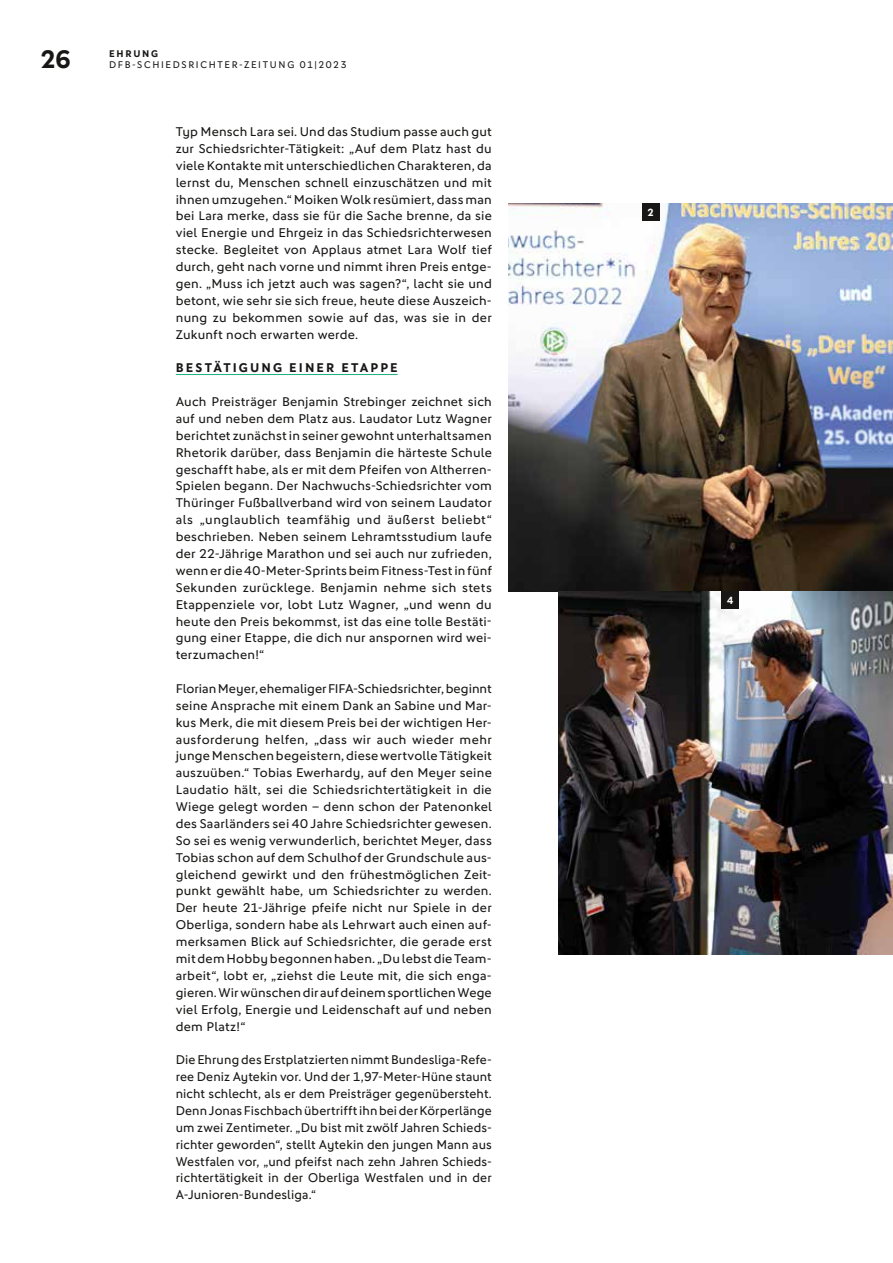
<style>
.page{position:relative;width:893px;height:1263px;background:#fff}
.page>*{position:absolute;margin:0;border:0;box-sizing:border-box;transform-origin:0 0}
.t1{font:700 25.5px "DFB Sans";color:#181716}
.t2{font:12.75px/17px "DFB Sans";letter-spacing:.015em;color:#181716;text-align:justify}
.t3{font:700 12.75px "DFB Sans";letter-spacing:.17em;color:#181716}
.t4{font:700 10.5px "DFB Sans";color:#fff}
.t5{font:9.75px "DFB Sans";letter-spacing:.17em;color:#181716}
.t6{font:700 9.75px "DFB Sans";letter-spacing:.175em;color:#181716}
</style>
<div class="page">
<hr style="left:176px;top:374px;width:222px;height:1px;background:#1dad80">
<img style="left:509px;top:203px;width:384px;height:389px">
<div style="left:642px;top:203px;width:17px;height:18px;background:#181716"></div>
<img style="left:558px;top:592px;width:335px;height:362px">
<div style="left:722px;top:592px;width:17px;height:17px;background:#181716"></div>
<h1 class="t1" style="left:40px;top:44px;width:32px">26</h1>
<p class="t6" style="left:109px;top:47px;width:50px">EHRUNG</p>
<p class="t5" style="left:109px;top:59px;width:239px">DFB-SCHIEDSRICHTER-ZEITUNG 01|2023</p>
<p class="t2" style="left:176px;top:123px;width:318px">Typ Mensch Lara sei. Und das Studium passe auch gut zur Schiedsrichter-Tätigkeit: „Auf dem Platz hast du viele Kontakte mit unterschiedlichen Charakteren, da lernst du, Menschen schnell einzuschätzen und mit ihnen umzugehen.“ Moiken Wolk resümiert, dass man bei Lara merke, dass sie für die Sache brenne, da sie viel Energie und Ehrgeiz in das Schiedsrichterwesen stecke. Begleitet von Applaus atmet Lara Wolf tief durch, geht nach vorne und nimmt ihren Preis entge&shy;gen. „Muss ich jetzt auch was sagen?“, lacht sie und betont, wie sehr sie sich freue, heute diese Auszeich&shy;nung zu bekommen sowie auf das, was sie in der Zukunft noch erwarten werde.</p>
<p class="t3" style="left:176px;top:360px;width:223px">BESTÄTIGUNG EINER ETAPPE</p>
<p class="t2" style="left:176px;top:393px;width:318px">Auch Preisträger Benjamin Strebinger zeichnet sich auf und neben dem Platz aus. Laudator Lutz Wagner berichtet zunächst in seiner gewohnt unterhaltsamen Rhetorik darüber, dass Benjamin die härteste Schule geschafft habe, als er mit dem Pfeifen von Altherren-Spielen begann. Der Nachwuchs-Schiedsrichter vom Thüringer Fußballverband wird von seinem Laudator als „unglaublich teamfähig und äußerst beliebt“ beschrieben. Neben seinem Lehramtsstudium laufe der 22-Jährige Marathon und sei auch nur zufrieden, wenn er die 40-Meter-Sprints beim Fitness-Test in fünf Sekunden zurücklege. Benjamin nehme sich stets Etappenziele vor, lobt Lutz Wagner, „und wenn du heute den Preis bekommst, ist das eine tolle Bestäti&shy;gung einer Etappe, die dich nur anspornen wird wei&shy;terzumachen!“</p>
<p class="t2" style="left:176px;top:680px;width:318px">Florian Meyer, ehemaliger FIFA-Schiedsrichter, beginnt seine Ansprache mit einem Dank an Sabine und Mar&shy;kus Merk, die mit diesem Preis bei der wichtigen Her&shy;ausforderung helfen, „dass wir auch wieder mehr junge Menschen begeistern, diese wertvolle Tätigkeit auszuüben.“ Tobias Ewerhardy, auf den Meyer seine Laudatio hält, sei die Schiedsrichtertätigkeit in die Wiege gelegt worden – denn schon der Patenonkel des Saarländers sei 40 Jahre Schiedsrichter gewesen.<br>So sei es wenig verwunderlich, berichtet Meyer, dass Tobias schon auf dem Schulhof der Grundschule aus&shy;gleichend gewirkt und den frühestmöglichen Zeit&shy;punkt gewählt habe, um Schiedsrichter zu werden.<br>Der heute 21-Jährige pfeife nicht nur Spiele in der Oberliga, sondern habe als Lehrwart auch einen auf&shy;merksamen Blick auf Schiedsrichter, die gerade erst mit dem Hobby begonnen haben. „Du lebst die Team&shy;arbeit“, lobt er, „ziehst die Leute mit, die sich enga&shy;gieren. Wir wünschen dir auf deinem sportlichen Wege viel Erfolg, Energie und Leidenschaft auf und neben dem Platz!“</p>
<p class="t2" style="left:176px;top:1051px;width:318px">Die Ehrung des Erstplatzierten nimmt Bundesliga-Refe&shy;ree Deniz Aytekin vor. Und der 1,97-Meter-Hüne staunt nicht schlecht, als er dem Preisträger gegenübersteht.<br>Denn Jonas Fischbach übertrifft ihn bei der Körperlänge um zwei Zentimeter. „Du bist mit zwölf Jahren Schieds&shy;richter geworden“, stellt Aytekin den jungen Mann aus Westfalen vor, „und pfeifst nach zehn Jahren Schieds&shy;richtertätigkeit in der Oberliga Westfalen und in der A-Junioren-Bundesliga.“</p>
<p class="t4" style="left:647px;top:206px;width:8px">2</p>
<p class="t4" style="left:727px;top:594px;width:8px">4</p>
</div>
